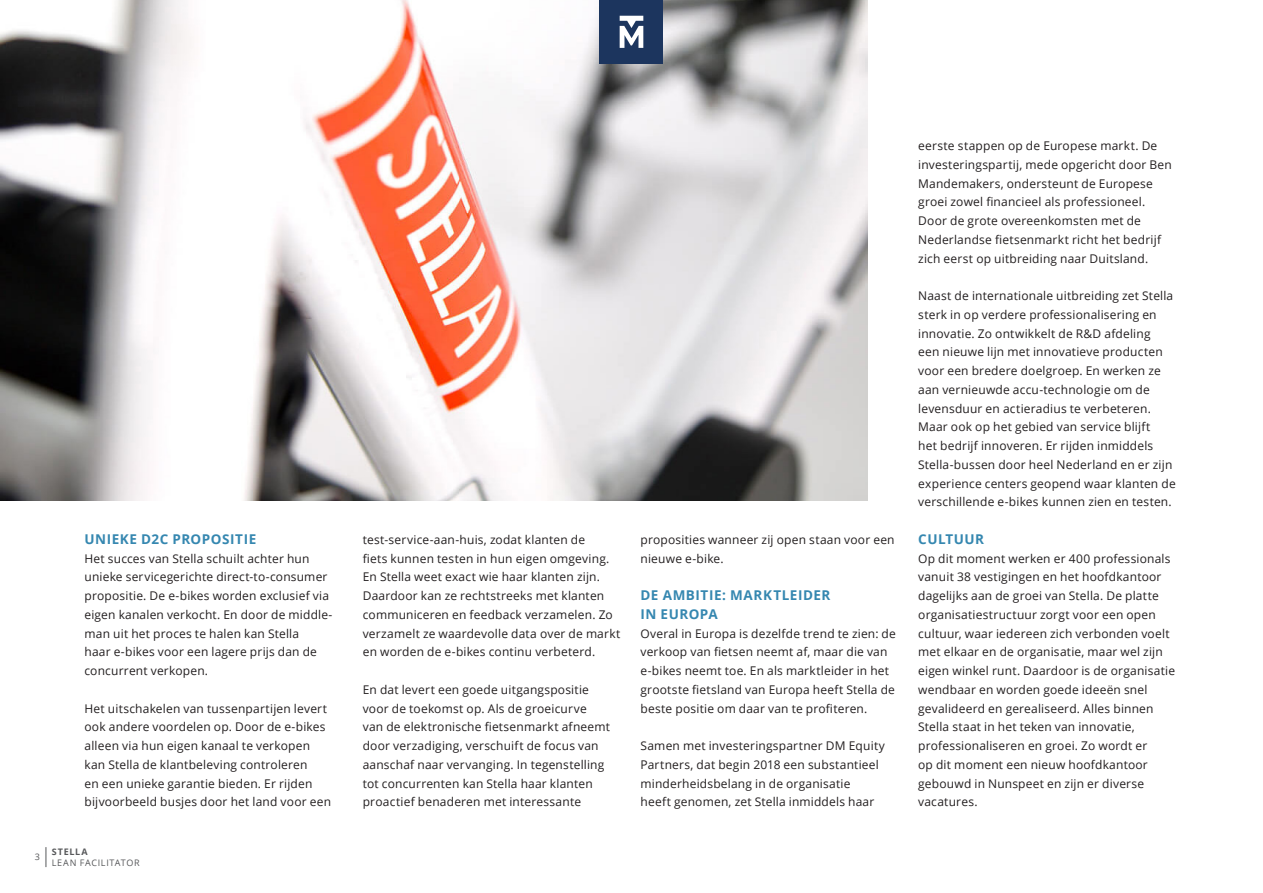
<style>
.page{position:relative;width:1263px;height:893px;background:#fff}
.page>*{position:absolute;margin:0;border:0;box-sizing:border-box;transform-origin:0 0}
.t1{font:700 13.5px "Open Sans";letter-spacing:.04em;color:#3587b0}
.t2{font:12px/18.8px "Open Sans";letter-spacing:.015em;color:#231f20}
.t3{font:9px "Open Sans";letter-spacing:.08em;color:#57585a}
.t4{font:700 9px "Open Sans";letter-spacing:.085em;color:#57585a}
</style>
<div class="page">
<svg style="left:46px;top:847px;width:1px;height:20px"></svg>
<img style="left:0;top:0;width:867px;height:500px">
<div style="left:600px;top:0;width:63px;height:64px;background:#1c355e"></div>
<svg style="left:620px;top:16px;width:23px;height:32px"></svg>
<p class="t1" style="left:85px;top:529px;width:173px">UNIEKE D2C PROPOSITIE</p>
<p class="t2" style="left:85px;top:548px;width:249px">Het succes van Stella schuilt achter hun unieke servicegerichte direct-to-consumer propositie. De e-bikes worden exclusief via eigen kanalen verkocht. En door de middle&shy;man uit het proces te halen kan Stella<br>haar e-bikes voor een lagere prijs dan de concurrent verkopen.</p>
<p class="t2" style="left:85px;top:698px;width:248px">Het uitschakelen van tussenpartijen levert ook andere voordelen op. Door de e-bikes alleen via hun eigen kanaal te verkopen kan Stella de klantbeleving controleren<br>en een unieke garantie bieden. Er rijden bijvoorbeeld busjes door het land voor een</p>
<p class="t3" style="left:35px;top:851px;width:7px">3</p>
<p class="t4" style="left:52px;top:846px;width:37px">STELLA</p>
<p class="t3" style="left:52px;top:856px;width:89px">LEAN FACILITATOR</p>
<p class="t2" style="left:363px;top:530px;width:259px">test-service-aan-huis, zodat klanten de<br>fiets kunnen testen in hun eigen omgeving.<br>En Stella weet exact wie haar klanten zijn.<br>Daardoor kan ze rechtstreeks met klanten communiceren en feedback verzamelen. Zo verzamelt ze waardevolle data over de markt en worden de e-bikes continu verbeterd.</p>
<p class="t2" style="left:363px;top:680px;width:249px">En dat levert een goede uitgangspositie voor de toekomst op. Als de groeicurve van de elektronische fietsenmarkt afneemt door verzadiging, verschuift de focus van aanschaf naar vervanging. In tegenstelling tot concurrenten kan Stella haar klanten proactief benaderen met interessante</p>
<p class="t2" style="left:640px;top:530px;width:256px">proposities wanneer zij open staan voor een nieuwe e-bike.</p>
<p class="t1" style="left:640px;top:586px;width:192px">DE AMBITIE: MARKTLEIDER</p>
<p class="t1" style="left:640px;top:604px;width:79px">IN EUROPA</p>
<p class="t2" style="left:640px;top:623px;width:257px">Overal in Europa is dezelfde trend te zien: de verkoop van fietsen neemt af, maar die van e-bikes neemt toe. En als marktleider in het grootste fietsland van Europa heeft Stella de beste positie om daar van te profiteren.</p>
<p class="t2" style="left:640px;top:736px;width:246px">Samen met investeringspartner DM Equity Partners, dat begin 2018 een substantieel minderheidsbelang in de organisatie<br>heeft genomen, zet Stella inmiddels haar</p>
<p class="t2" style="left:918px;top:136px;width:255px">eerste stappen op de Europese markt. De investeringspartij, mede opgericht door Ben Mandemakers, ondersteunt de Europese groei zowel financieel als professioneel.<br>Door de grote overeenkomsten met de Nederlandse fietsenmarkt richt het bedrijf zich eerst op uitbreiding naar Duitsland.</p>
<p class="t2" style="left:918px;top:286px;width:259px">Naast de internationale uitbreiding zet Stella sterk in op verdere professionalisering en innovatie. Zo ontwikkelt de R&amp;D afdeling<br>een nieuwe lijn met innovatieve producten voor een bredere doelgroep. En werken ze aan vernieuwde accu-technologie om de levensduur en actieradius te verbeteren.<br>Maar ook op het gebied van service blijft<br>het bedrijf innoveren. Er rijden inmiddels Stella-bussen door heel Nederland en er zijn experience centers geopend waar klanten de verschillende e-bikes kunnen zien en testen.</p>
<p class="t1" style="left:918px;top:529px;width:67px">CULTUUR</p>
<p class="t2" style="left:918px;top:548px;width:258px">Op dit moment werken er 400 professionals vanuit 38 vestigingen en het hoofdkantoor dagelijks aan de groei van Stella. De platte organisatiestructuur zorgt voor een open cultuur, waar iedereen zich verbonden voelt met elkaar en de organisatie, maar wel zijn eigen winkel runt. Daardoor is de organisatie wendbaar en worden goede ideeën snel gevalideerd en gerealiseerd. Alles binnen Stella staat in het teken van innovatie, professionaliseren en groei. Zo wordt er<br>op dit moment een nieuw hoofdkantoor gebouwd in Nunspeet en zijn er diverse vacatures.</p>
</div>
